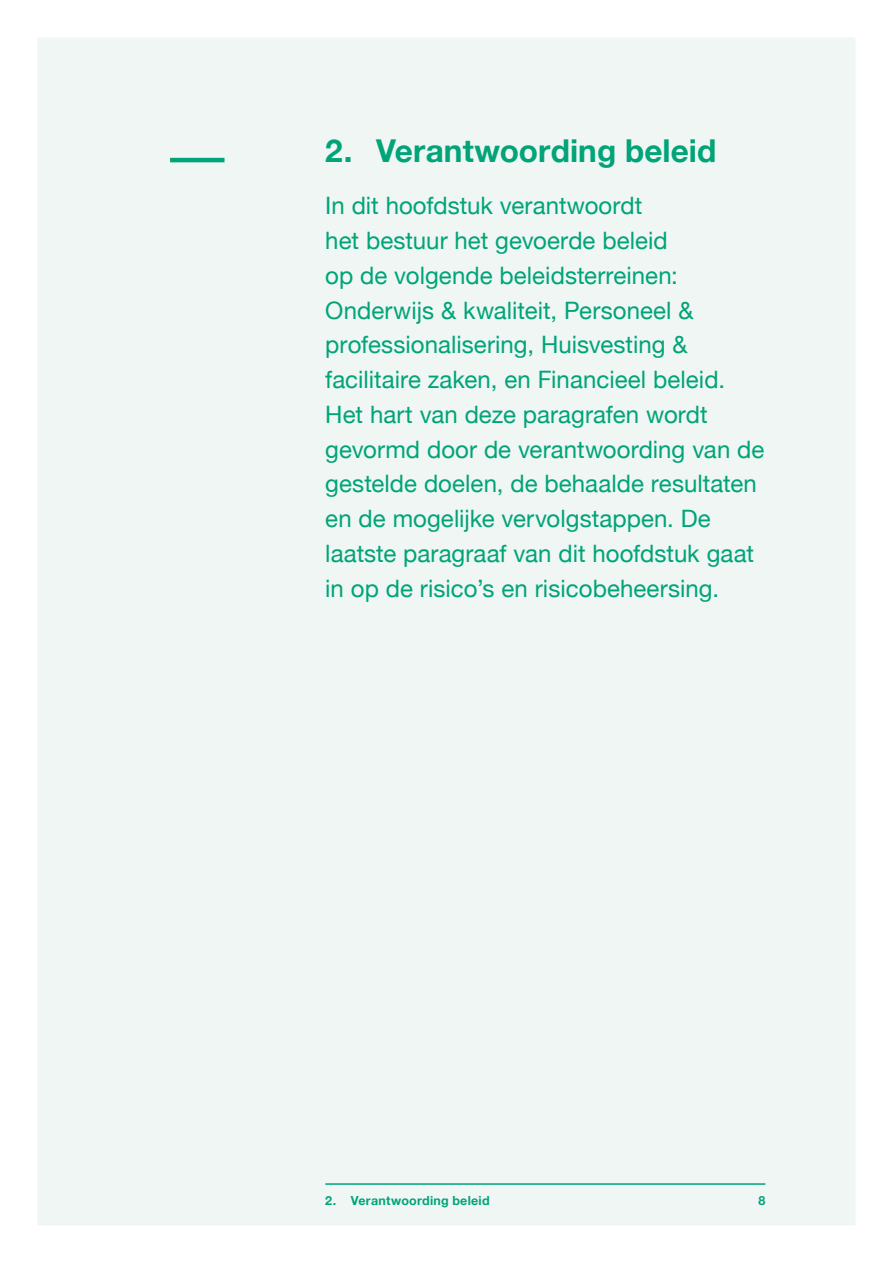
<style>
.page{position:relative;width:893px;height:1263px;background:#fff}
.page>*{position:absolute;margin:0;border:0;box-sizing:border-box;transform-origin:0 0}
.h1_2{font:700 31.5px "Helvetica Neue";letter-spacing:.005em;color:#00a478}
.inleiding{font:24px/34.8px "Helvetica Neue";color:#00a478}
.t1{font:700 12.45px "Helvetica Neue";letter-spacing:.02em;color:#00a478}
</style>
<div class="page">
<div style="left:38px;top:38px;width:817px;height:1187px;background:#eff6f3"></div>
<hr style="left:170px;top:158px;width:55px;height:4px;background:#00a478">
<hr style="left:325px;top:1183px;width:440px;height:2px;background:#00a478">
<p class="h1_2" style="left:325px;top:126px;width:393px">2. Verantwoording beleid</p>
<p class="inleiding" style="left:325px;top:190px;width:441px">In dit hoofdstuk verantwoordt<br>het bestuur het gevoerde beleid<br>op de volgende beleidsterreinen:<br>Onderwijs &amp; kwaliteit, Personeel &amp; professionalisering, Huisvesting &amp; facilitaire zaken, en Financieel beleid.<br>Het hart van deze paragrafen wordt gevormd door de verantwoording van de gestelde doelen, de behaalde resultaten en de mogelijke vervolgstappen. De laatste paragraaf van dit hoofdstuk gaat in op de risico’s en risicobeheersing.</p>
<p class="t1" style="left:325px;top:1191px;width:166px">2. Verantwoording beleid</p>
<p class="t1" style="left:758px;top:1191px;width:8px">8</p>
</div>
